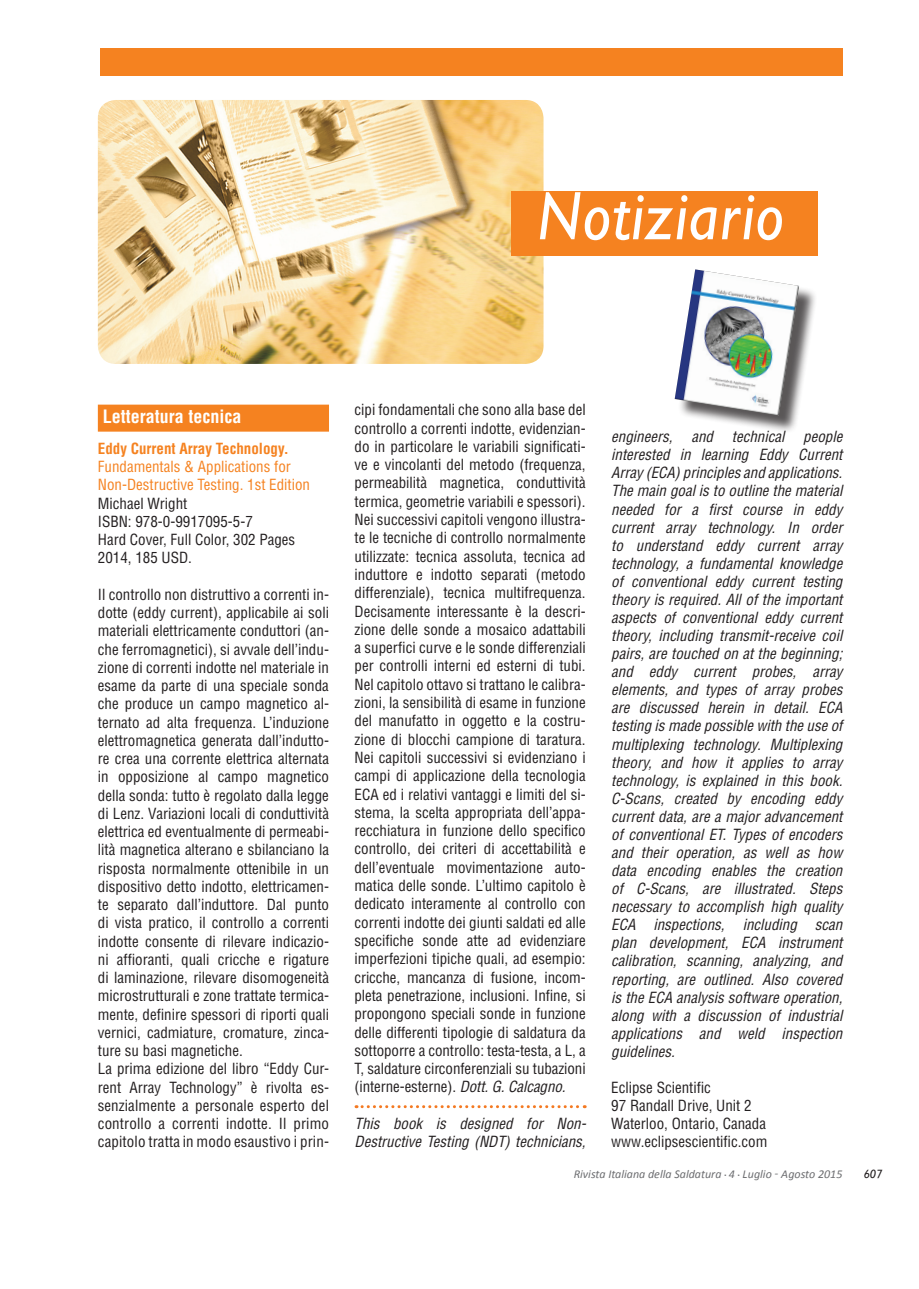
<style>
.page{position:relative;width:919px;height:1289px;background:#fff}
.page>*{position:absolute;margin:0;border:0;box-sizing:border-box;transform-origin:0 0}
.Normale{font:700 condensed 18px "Helvetica LT Std";color:#fff}
.t1{font:condensed 15px/18.3px "Helvetica LT Std";color:#231f20;text-align:justify}
.t2{font:italic condensed 15px/18px "Helvetica LT Std";color:#231f20}
.t3{font:condensed 15px "Helvetica LT Std";color:#f58220}
.t4{font:700 condensed 15px "Helvetica LT Std";color:#f58220}
.t5{font:italic 12px "Calibri";color:#6c6d70}
.t6{font:italic 12px "Gill Sans";color:#231f20}
.t7{font:4.5px "Agency FB";color:#6c6d70}
.s1{font-style:italic}
.s2{font-family:"Calibri";font-style:italic;font-size:12px}
.s3{font-family:"Agency FB";font-style:normal;font-size:4.5px}
</style>
<div class="page">
<img style="left:98px;top:100px;width:445px;height:264px">
<div style="left:100px;top:48px;width:742px;height:28px;background:#f58220"></div>
<div style="left:511px;top:191px;width:307px;height:65px;background:#f58220"></div>
<svg style="left:540px;top:192px;width:241px;height:48px"></svg>
<div style="left:98px;top:404px;width:231px;height:27px;background:#f58220"></div>
<svg style="left:356px;top:1105px;width:229px;height:3px"></svg>
<div style="left:677px;top:272px;width:140px;height:162px;background:#231f20;opacity:.75"></div>
<img style="left:674px;top:269px;width:125px;height:146px">
<p class="Normale" style="left:103px;top:405px;width:140px">Letteratura tecnica</p>
<p class="t4" style="left:98px;top:439px;width:192px">Eddy Current Array Technology.</p>
<p class="t3" style="left:98px;top:457px;width:194px">Fundamentals &amp; Applications for</p>
<p class="t3" style="left:98px;top:475px;width:214px">Non-Destructive Testing. 1st Edition</p>
<p class="t1" style="left:98px;top:494px;width:91px">Michael Wright</p>
<p class="t1" style="left:98px;top:512px;width:156px">ISBN: 978-0-9917095-5-7</p>
<p class="t1" style="left:98px;top:530px;width:199px">Hard Cover, Full Color, 302 Pages</p>
<p class="t1" style="left:98px;top:548px;width:96px">2014, 185 USD.</p>
<p class="t1" style="left:98px;top:585px;width:233px">Il controllo non distruttivo a correnti in&shy;dotte (eddy current), applicabile ai soli materiali elettricamente conduttori (an&shy;che ferromagnetici), si avvale dell’indu&shy;zione di correnti indotte nel materiale in esame da parte di una speciale sonda che produce un campo magnetico al&shy;ternato ad alta frequenza. L’induzione elettromagnetica generata dall’indutto&shy;re crea una corrente elettrica alternata in opposizione al campo magnetico della sonda: tutto è regolato dalla legge di Lenz. Variazioni locali di conduttività elettrica ed eventualmente di permeabi&shy;lità magnetica alterano e sbilanciano la risposta normalmente ottenibile in un dispositivo detto indotto, elettricamen&shy;te separato dall’induttore. Dal punto di vista pratico, il controllo a correnti indotte consente di rilevare indicazio&shy;ni affioranti, quali cricche e rigature di laminazione, rilevare disomogeneità microstrutturali e zone trattate termica&shy;mente, definire spessori di riporti quali vernici, cadmiature, cromature, zinca&shy;ture su basi magnetiche.</p>
<p class="t1" style="left:98px;top:1059px;width:233px">La prima edizione del libro “Eddy Cur&shy;rent Array Technology” è rivolta es&shy;senzialmente a personale esperto del controllo a correnti indotte. Il primo capitolo tratta in modo esaustivo i prin-</p>
<p class="t1" style="left:354px;top:400px;width:233px">cipi fondamentali che sono alla base del controllo a correnti indotte, evidenzian&shy;do in particolare le variabili significati&shy;ve e vincolanti del metodo (frequenza, permeabilità magnetica, conduttività termica, geometrie variabili e spessori).<br>Nei successivi capitoli vengono illustra&shy;te le tecniche di controllo normalmente utilizzate: tecnica assoluta, tecnica ad induttore e indotto separati (metodo differenziale), tecnica multifrequenza.<br>Decisamente interessante è la descri&shy;zione delle sonde a mosaico adattabili a superfici curve e le sonde differenziali per controlli interni ed esterni di tubi.<br>Nel capitolo ottavo si trattano le calibra&shy;zioni, la sensibilità di esame in funzione del manufatto in oggetto e la costru&shy;zione di blocchi campione di taratura.<br>Nei capitoli successivi si evidenziano i campi di applicazione della tecnologia ECA ed i relativi vantaggi e limiti del si&shy;stema, la scelta appropriata dell’appa&shy;recchiatura in funzione dello specifico controllo, dei criteri di accettabilità e dell’eventuale movimentazione auto&shy;matica delle sonde. L’ultimo capitolo è dedicato interamente al controllo con correnti indotte dei giunti saldati ed alle specifiche sonde atte ad evidenziare imperfezioni tipiche quali, ad esempio: cricche, mancanza di fusione, incom&shy;pleta penetrazione, inclusioni. Infine, si propongono speciali sonde in funzione delle differenti tipologie di saldatura da sottoporre a controllo: testa-testa, a L, a T, saldature circonferenziali su tubazioni (interne-esterne). <span class="s1">Dott. G. Calcagno.</span></p>
<p class="t2" style="left:354px;top:1114px;width:233px">This book is designed for Non-<br>Destructive Testing (NDT) technicians,</p>
<p class="t2" style="left:611px;top:428px;width:233px;text-align:justify;text-indent:192px">people interested in learning Eddy Current Array (ECA) principles and applications.<br>The main goal is to outline the material needed for a first course in eddy current array technology. In order to understand eddy current array technology, a fundamental knowledge of conventional eddy current testing theory is required. All of the important aspects of conventional eddy current theory, including transmit-receive coil pairs, are touched on at the beginning; and eddy current probes, array elements, and types of array probes are discussed herein in detail. ECA testing is made possible with the use of multiplexing technology. Multiplexing theory, and how it applies to array technology, is explained in this book.<br>C-Scans, created by encoding eddy current data, are a major advancement of conventional ET. Types of encoders and their operation, as well as how data encoding enables the creation of C-Scans, are illustrated. Steps necessary to accomplish high quality ECA inspections, including scan plan development, ECA instrument calibration, scanning, analyzing, and reporting, are outlined. Also covered is the ECA analysis software operation, along with a discussion of industrial applications and weld inspection guidelines.</p>
<p class="t1" style="left:611px;top:1078px;width:101px">Eclipse Scientific</p>
<p class="t1" style="left:611px;top:1096px;width:142px">97 Randall Drive, Unit 2</p>
<p class="t1" style="left:611px;top:1114px;width:156px">Waterloo, Ontario, Canada</p>
<p class="t1" style="left:611px;top:1132px;width:158px">www.eclipsescientific.com</p>
<p class="t2" style="left:611px;top:428px;width:63px">engineers,</p>
<p class="t2" style="left:691px;top:428px;width:23px">and</p>
<p class="t2" style="left:731px;top:428px;width:54px">technical</p>
<p class="t5" style="left:573px;top:1166px;width:149px">Rivista Italiana della Saldatura</p>
<p class="t7" style="left:724px;top:1172px;width:12px">• <span class="s2">4</span></p>
<p class="t5" style="left:737px;top:1166px;width:106px"><span class="s3">•</span> Luglio - Agosto 2015</p>
<p class="t6" style="left:863px;top:1167px;width:20px">607</p>
</div>
